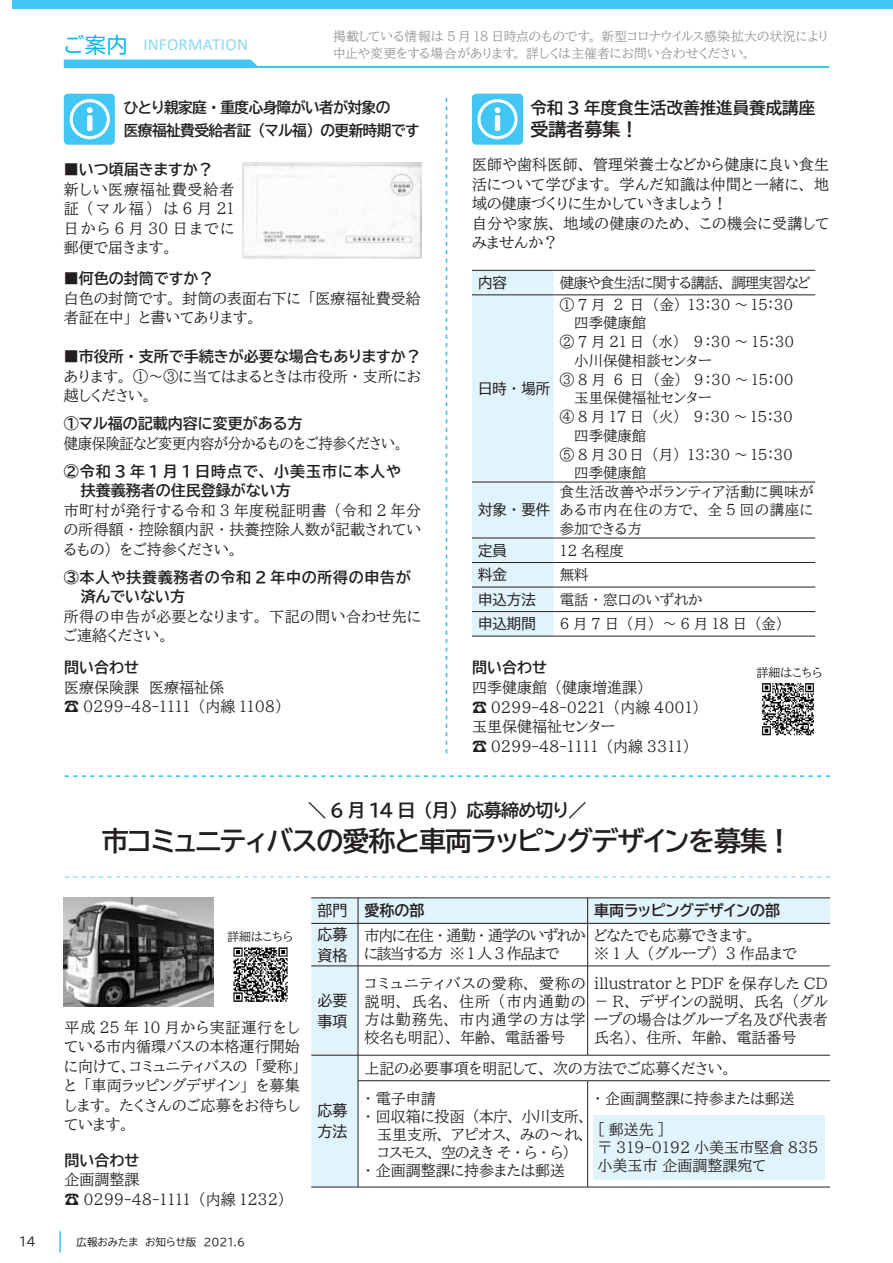
<style>
.page{position:relative;width:893px;height:1263px;background:#fff}
.page>*{position:absolute;margin:0;border:0;box-sizing:border-box;transform-origin:0 0}
.t1{font:27px "BIZ UDP Gothic Bold";letter-spacing:-.04em;color:#231f20}
.t2{font:18px "BIZ UDP Gothic Bold";letter-spacing:-.04em;color:#231f20}
.t3{font:16.95px "Calibri";letter-spacing:.015em;color:#8dd7f7}
.t4{font:16.5px "BIZ UDP Gothic Bold";color:#231f20}
.t5{font:15px/19.5px "BIZ UDP Mincho Medium";color:#231f20}
.t6{font:15px/19.5px "BIZ UDP Gothic Bold";color:#231f20}
.t7{font:15px/22.5px "BIZ UDP Gothic Bold";letter-spacing:-.04em;color:#231f20}
.t8{font:15px/19.5px "BIZ UDP Mincho Medium";letter-spacing:.035em;color:#231f20}
.t9{font:15px/18px "BIZ UDP Mincho Medium";letter-spacing:-.065em;color:#231f20}
.t10{font:15px/19.5px "BIZ UDP Gothic Bold";letter-spacing:.045em;color:#231f20}
.t11{font:15px "BIZ UDP Mincho Medium";letter-spacing:-.02em;color:#231f20;scale:.95 1}
.t12{font:15px "BIZ UDP Mincho Medium";letter-spacing:-.06em;color:#231f20}
.t13{font:15px/21px "BIZ UDP Gothic";color:#231f20}
.t14{font:14.4px/18.8px "BIZ UDP Mincho Medium";color:#231f20}
.t15{font:14.4px "BIZ UDP Gothic";color:#231f20}
.t16{font:14.4px "BIZ UDP Mincho Medium";letter-spacing:-.06em;color:#231f20}
.t17{font:14.4px "BIZ UDP Mincho Medium";letter-spacing:.25em;color:#231f20}
.t18{font:12.75px/17px "BIZ UDP Mincho Medium";letter-spacing:.015em;color:#939598}
.t19{font:12px "BIZ UDP Mincho Medium";color:#231f20}
.t20{font:12px "BIZ UDP Gothic";color:#231f20}
.t21{font:10.5px "BIZ UDP Gothic";color:#231f20}
.s1{font-family:"BIZ UDP Gothic";font-size:21.3px;color:#00baf1}
.s2{font-family:"BIZ UDP Gothic"}
</style>
<div class="page">
<svg style="left:64px;top:60px;width:765px;height:8px"></svg>
<div style="left:13px;top:0;width:880px;height:9px;background:#40c7f4"></div>
<svg style="left:60px;top:1231px;width:1px;height:21px"></svg>
<svg style="left:446px;top:98px;width:1px;height:655px"></svg>
<div style="left:64px;top:94px;width:51px;height:51px;background:#40c7f4;border-radius:4px"></div>
<svg style="left:69px;top:99px;width:41px;height:40px"></svg>
<div style="left:87px;top:115px;width:5px;height:16px;background:#fff;border-radius:2px"></div>
<img style="left:243px;top:162px;width:178px;height:96px">
<div style="left:472px;top:94px;width:51px;height:51px;background:#40c7f4;border-radius:4px"></div>
<svg style="left:477px;top:99px;width:41px;height:40px"></svg>
<div style="left:495px;top:115px;width:5px;height:16px;background:#fff;border-radius:2px"></div>
<div style="left:472px;top:271px;width:82px;height:365px;background:#e1f4fc"></div>
<hr style="left:472px;top:270px;width:82px;height:1px;background:#231f20">
<hr style="left:554px;top:270px;width:261px;height:1px;background:#231f20">
<hr style="left:472px;top:295px;width:82px;height:1px;background:#231f20">
<hr style="left:554px;top:295px;width:261px;height:1px;background:#231f20">
<hr style="left:472px;top:482px;width:82px;height:1px;background:#231f20">
<hr style="left:554px;top:482px;width:261px;height:1px;background:#231f20">
<hr style="left:472px;top:538px;width:82px;height:1px;background:#231f20">
<hr style="left:554px;top:538px;width:261px;height:1px;background:#231f20">
<hr style="left:472px;top:562px;width:82px;height:1px;background:#231f20">
<hr style="left:554px;top:562px;width:261px;height:1px;background:#231f20">
<hr style="left:472px;top:587px;width:82px;height:1px;background:#231f20">
<hr style="left:554px;top:587px;width:261px;height:1px;background:#231f20">
<hr style="left:472px;top:611px;width:82px;height:1px;background:#231f20">
<hr style="left:554px;top:611px;width:261px;height:1px;background:#231f20">
<hr style="left:472px;top:636px;width:82px;height:1px;background:#231f20">
<hr style="left:554px;top:636px;width:261px;height:1px;background:#231f20">
<img style="left:762px;top:683px;width:52px;height:53px">
<svg style="left:311px;top:898px;width:519px;height:289px"></svg>
<hr style="left:311px;top:897px;width:47px;height:1px;background:#231f20">
<hr style="left:358px;top:897px;width:230px;height:1px;background:#231f20">
<svg style="left:358px;top:898px;width:1px;height:25px"></svg>
<hr style="left:588px;top:897px;width:242px;height:1px;background:#231f20">
<svg style="left:587px;top:898px;width:1px;height:25px"></svg>
<hr style="left:311px;top:923px;width:47px;height:1px;background:#231f20">
<hr style="left:358px;top:923px;width:230px;height:1px;background:#231f20">
<hr style="left:358px;top:923px;width:1px;height:43px;background:#231f20">
<hr style="left:588px;top:923px;width:242px;height:1px;background:#231f20">
<hr style="left:587px;top:923px;width:1px;height:43px;background:#231f20">
<hr style="left:311px;top:966px;width:47px;height:1px;background:#231f20">
<hr style="left:358px;top:966px;width:230px;height:1px;background:#231f20">
<hr style="left:358px;top:966px;width:1px;height:89px;background:#231f20">
<hr style="left:588px;top:966px;width:242px;height:1px;background:#231f20">
<hr style="left:587px;top:966px;width:1px;height:89px;background:#231f20">
<hr style="left:311px;top:1055px;width:47px;height:1px;background:#231f20">
<hr style="left:358px;top:1055px;width:230px;height:1px;background:#231f20">
<svg style="left:358px;top:1055px;width:1px;height:25px"></svg>
<hr style="left:588px;top:1055px;width:242px;height:1px;background:#231f20">
<hr style="left:358px;top:1080px;width:230px;height:1px;background:#231f20">
<hr style="left:358px;top:1081px;width:1px;height:106px;background:#231f20">
<hr style="left:588px;top:1080px;width:242px;height:1px;background:#231f20">
<hr style="left:587px;top:1081px;width:1px;height:106px;background:#231f20">
<hr style="left:311px;top:1187px;width:47px;height:1px;background:#231f20">
<hr style="left:358px;top:1187px;width:230px;height:1px;background:#231f20">
<hr style="left:588px;top:1187px;width:242px;height:1px;background:#231f20">
<svg style="left:65px;top:876px;width:765px;height:2px"></svg>
<svg style="left:65px;top:775px;width:765px;height:2px"></svg>
<div style="left:593px;top:1115px;width:231px;height:64px;background:#e1f4fc"></div>
<img style="left:64px;top:898px;width:150px;height:109px">
<img style="left:233px;top:947px;width:55px;height:55px">
<p class="t3" style="left:64px;top:33px;width:186px"><span class="s1">ご案内</span> INFORMATION</p>
<p class="t18" style="left:333px;top:28px;width:497px">掲載している情報は 5 月 18 日時点のものです。新型コロナウイルス感染拡大の状況により中止や変更をする場合があります。詳しくは主催者にお問い合わせください。</p>
<p class="t7" style="left:124px;top:96px;width:297px">ひとり親家庭・重度心身障がい者が対象の<br>医療福祉費受給者証（マル福）の更新時期です</p>
<p class="t6" style="left:64px;top:160px;width:150px">■いつ頃届きますか？</p>
<p class="t5" style="left:64px;top:179px;width:172px;text-align:justify">新しい医療福祉費受給者証（マル福） は6月21日から 6 月 30 日までに郵便で届きます。</p>
<p class="t6" style="left:64px;top:269px;width:151px">■何色の封筒ですか？</p>
<p class="t5" style="left:64px;top:288px;width:359px">白色の封筒です。封筒の表面右下に「医療福祉費受給者証在中」と書いてあります。</p>
<p class="t6" style="left:64px;top:347px;width:358px">■市役所・支所で手続きが必要な場合もありますか？</p>
<p class="t5" style="left:64px;top:366px;width:359px">あります。 ①～③に当てはまるときは市役所・支所にお越しください。</p>
<p class="t6" style="left:64px;top:414px;width:240px">①マル福の記載内容に変更がある方</p>
<p class="t11" style="left:64px;top:436px;width:359px">健康保険証など変更内容が分かるものをご持参ください。</p>
<p class="t6" style="left:81px;top:461px;width:342px;text-indent:-17px">②令和 3 年 1 月 1 日時点で、小美玉市に本人や　　扶養義務者の住民登録がない方</p>
<p class="t5" style="left:64px;top:500px;width:359px;text-align:justify">市町村が発行する令和 3 年度税証明書（令和 2 年分の所得額・控除額内訳・扶養控除人数が記載されているもの）をご持参ください。</p>
<p class="t10" style="left:81px;top:567px;width:342px;text-indent:-17px">③本人や扶養義務者の令和 2 年中の所得の申告が　済んでいない方</p>
<p class="t8" style="left:64px;top:606px;width:359px">所得の申告が必要となります。下記の問い合わせ先にご連絡ください。</p>
<p class="t6" style="left:64px;top:658px;width:76px">問い合わせ</p>
<p class="t5" style="left:64px;top:677px;width:220px">医療保険課　医療福祉係<br>☎ 0299-48-1111 （内線 1108）</p>
<p class="t4" style="left:530px;top:100px;width:286px">令和 3 年度食生活改善推進員養成講座</p>
<p class="t2" style="left:530px;top:121px;width:109px">受講者募集！</p>
<p class="t5" style="left:472px;top:155px;width:359px">医師や歯科医師、管理栄養士などから健康に良い食生活について学びます。学んだ知識は仲間と一緒に、地域の健康づくりに生かしていきましょう！<br>自分や家族、地域の健康のため、この機会に受講してみませんか？</p>
<p class="t15" style="left:478px;top:275px;width:30px">内容</p>
<p class="t16" style="left:560px;top:275px;width:252px">健康や食生活に関する講話、調理実習など</p>
<p class="t15" style="left:478px;top:381px;width:74px">日時・場所</p>
<p class="t15" style="left:478px;top:503px;width:74px">対象・要件</p>
<p class="t14" style="left:560px;top:295px;width:236px">① 7 月 2 日（金） 13：30 ～15：30　 四季健康館<br>② 7 月 21 日（水） 9：30 ～ 15：30　 小川保健相談センター<br>③ 8 月 6 日 （金） 9：30 ～15：00　 玉里保健福祉センター<br>④ 8 月 17 日（火） 9：30 ～15：30　 四季健康館<br>⑤ 8 月30日（月） 13：30 ～15：30　 四季健康館</p>
<p class="t14" style="left:560px;top:482px;width:255px;text-align:justify">食生活改善やボランティア活動に興味がある市内在住の方で、全 5 回の講座に参加できる方</p>
<p class="t15" style="left:478px;top:543px;width:30px">定員</p>
<p class="t14" style="left:560px;top:541px;width:66px">12 名程度</p>
<p class="t15" style="left:478px;top:568px;width:30px">料金</p>
<p class="t14" style="left:560px;top:565px;width:30px">無料</p>
<p class="t15" style="left:478px;top:592px;width:59px">申込方法</p>
<p class="t14" style="left:560px;top:590px;width:144px">電話・窓口のいずれか</p>
<p class="t15" style="left:478px;top:617px;width:59px">申込期間</p>
<p class="t17" style="left:560px;top:617px;width:225px">6月7日（月）～6月18日（金）</p>
<p class="t6" style="left:472px;top:658px;width:76px">問い合わせ</p>
<p class="t5" style="left:472px;top:677px;width:230px">四季健康館（健康増進課）<br>☎ 0299-48-0221 （内線 4001）玉里保健福祉センター　<br>☎ 0299-48-1111 （内線 3311）</p>
<p class="t19" style="left:756px;top:667px;width:68px">詳細はこちら</p>
<p class="t2" style="left:308px;top:801px;width:280px">＼ 6 月 14 日（月）応募締め切り／</p>
<h1 class="t1" style="left:102px;top:827px;width:693px">市コミュニティバスの愛称と車両ラッピングデザインを募集！</h1>
<p class="t19" style="left:227px;top:931px;width:67px">詳細はこちら</p>
<p class="t5" style="left:65px;top:1017px;width:237px;text-align:justify">平成 25 年 10 月から実証運行をしている市内循環バスの本格運行開始に向けて、コミュニティバスの「愛称」と「車両ラッピングデザイン」を募集します。たくさんのご応募をお待ちしています。</p>
<p class="t6" style="left:65px;top:1150px;width:76px">問い合わせ</p>
<p class="t5" style="left:65px;top:1169px;width:222px">企画調整課<br>☎ 0299-48-1111 （内線 1232）</p>
<p class="t20" style="left:19px;top:1236px;width:18px">14</p>
<p class="t21" style="left:77px;top:1236px;width:170px">広報おみたま　お知らせ版　2021.6</p>
<p class="t6" style="left:318px;top:901px;width:108px"><span class="s2">部門</span> 愛称の部</p>
<p class="t6" style="left:594px;top:901px;width:188px">車両ラッピングデザインの部</p>
<p class="t13" style="left:318px;top:924px;width:31px">応募資格</p>
<p class="t9" style="left:364px;top:927px;width:223px">市内に在住・通勤・通学のいずれかに該当する方　※ 1 人 3 作品まで</p>
<p class="t5" style="left:594px;top:927px;width:204px;line-height:18px">どなたでも応募できます。<br>※ 1 人（グループ） 3 作品まで</p>
<p class="t13" style="left:318px;top:989px;width:31px">必要事項</p>
<p class="t5" style="left:364px;top:974px;width:223px;line-height:18px;text-align:justify">コミュニティバスの愛称、愛称の説明、氏名、住所（市内通勤の方は勤務先、市内通学の方は学校名も明記）、年齢、電話番号</p>
<p class="t5" style="left:594px;top:974px;width:235px;line-height:18px;text-align:justify">illustrator と PDF を保存した CD－ R、デザインの説明、氏名（グループの場合はグループ名及び代表者氏名）、住所、年齢、電話番号</p>
<p class="t13" style="left:318px;top:1100px;width:31px">応募方法</p>
<p class="t5" style="left:364px;top:1053px;width:369px;line-height:29.8px">上記の必要事項を明記して、次の方法でご応募ください。・電子申請</p>
<p class="t5" style="left:364px;top:1106px;width:224px">・回収箱に投函（本庁、小川支所、</p>
<p class="t5" style="left:377px;top:1124px;width:211px">玉里支所、アピオス、みの～れ、</p>
<p class="t12" style="left:377px;top:1144px;width:194px">コスモス、空のえき そ・ら・ら）</p>
<p class="t5" style="left:364px;top:1160px;width:202px">・企画調整課に持参または郵送</p>
<p class="t5" style="left:594px;top:1088px;width:202px">・企画調整課に持参または郵送</p>
<p class="t5" style="left:597px;top:1120px;width:222px;line-height:18px">[ 郵送先 ]<br>〒 319-0192 小美玉市堅倉 835小美玉市 企画調整課宛て</p>
</div>
